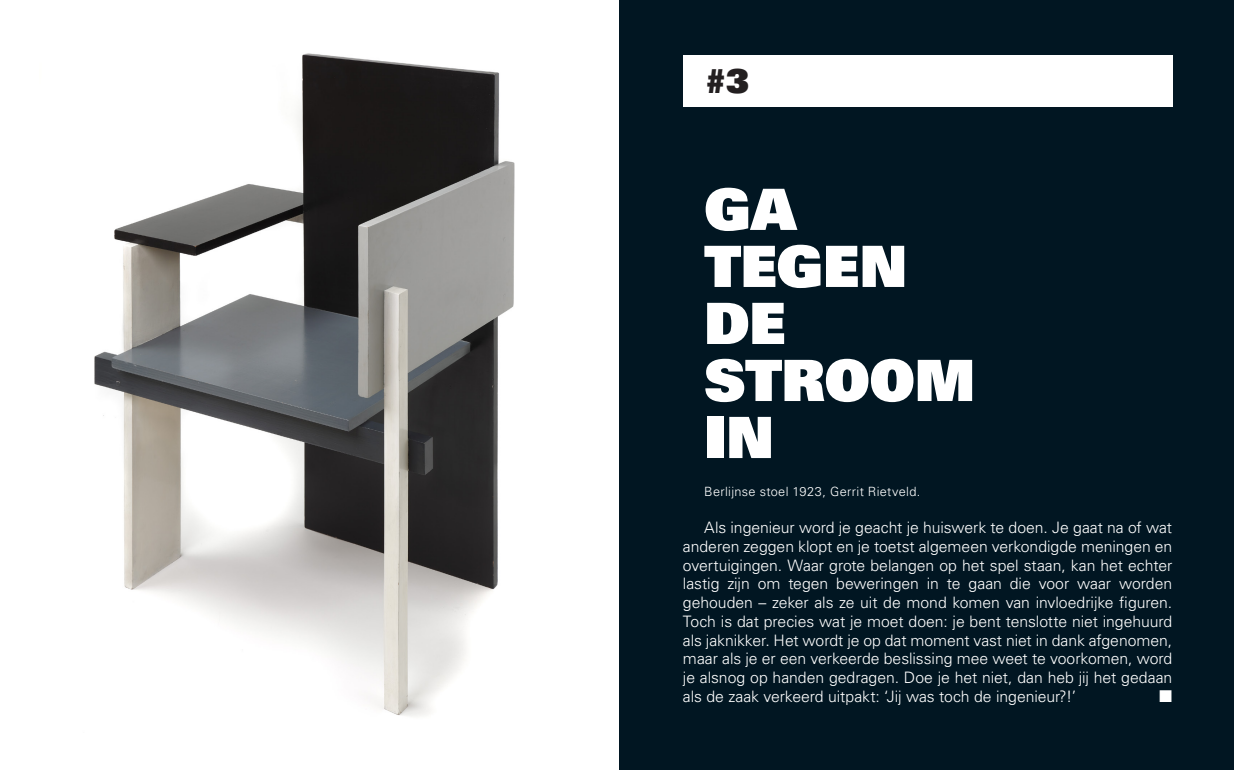
<style>
.page{position:relative;width:1234px;height:770px;background:#fff}
.page>*{position:absolute;margin:0;border:0;box-sizing:border-box;transform-origin:0 0}
.Heading-2019{font:57px "Univers LT Std X Black";letter-spacing:-.005em;color:#fff}
.Nummering{font:33px "Univers LT Std X Black";color:#231f20}
.BROODTEKST-2019{font:300 15.75px/18.8px "Univers LT Std";letter-spacing:-.005em;color:#fff;text-align:justify}
.BROODTEKST-2019-2{font:15.75px "European Pi Std 3";color:#fff}
.Subheading-2019{font:300 12.75px "Univers LT Std";letter-spacing:.025em;color:#fff}
</style>
<div class="page">
<img style="left:94px;top:53px;width:421px;height:664px">
<div style="left:619px;top:0;width:614px;height:770px;background:#011622"></div>
<div style="left:682px;top:55px;width:489px;height:51px;background:#fff"></div>
<p class="Nummering" style="left:704px;top:59px;width:47px">#3</p>
<p class="Heading-2019" style="left:704px;top:172px;width:94px">GA</p>
<p class="Heading-2019" style="left:704px;top:229px;width:204px">TEGEN</p>
<p class="Heading-2019" style="left:704px;top:286px;width:83px">DE</p>
<p class="Heading-2019" style="left:704px;top:343px;width:272px">STROOM</p>
<p class="Heading-2019" style="left:704px;top:400px;width:71px">IN</p>
<p class="Subheading-2019" style="left:704px;top:483px;width:218px">Berlijnse stoel 1923, Gerrit Rietveld.</p>
<p class="BROODTEKST-2019" style="left:682px;top:518px;width:491px;text-indent:21px">Als ingenieur word je geacht je huiswerk te doen. Je gaat na of wat anderen zeggen klopt en je toetst algemeen verkondigde meningen en overtuigingen. Waar grote belangen op het spel staan, kan het echter lastig zijn om tegen beweringen in te gaan die voor waar worden gehouden – zeker als ze uit de mond komen van invloedrijke figuren.<br>Toch is dat precies wat je moet doen: je bent tenslotte niet ingehuurd als jaknikker. Het wordt je op dat moment vast niet in dank afgenomen, maar als je er een verkeerde beslissing mee weet te voorkomen, word je alsnog op handen gedragen. Doe je het niet, dan heb jij het gedaan als de zaak verkeerd uitpakt: ‘Jij was toch de ingenieur?!’</p>
<p class="BROODTEKST-2019-2" style="left:1158px;top:686px;width:15px">■</p>
</div>
